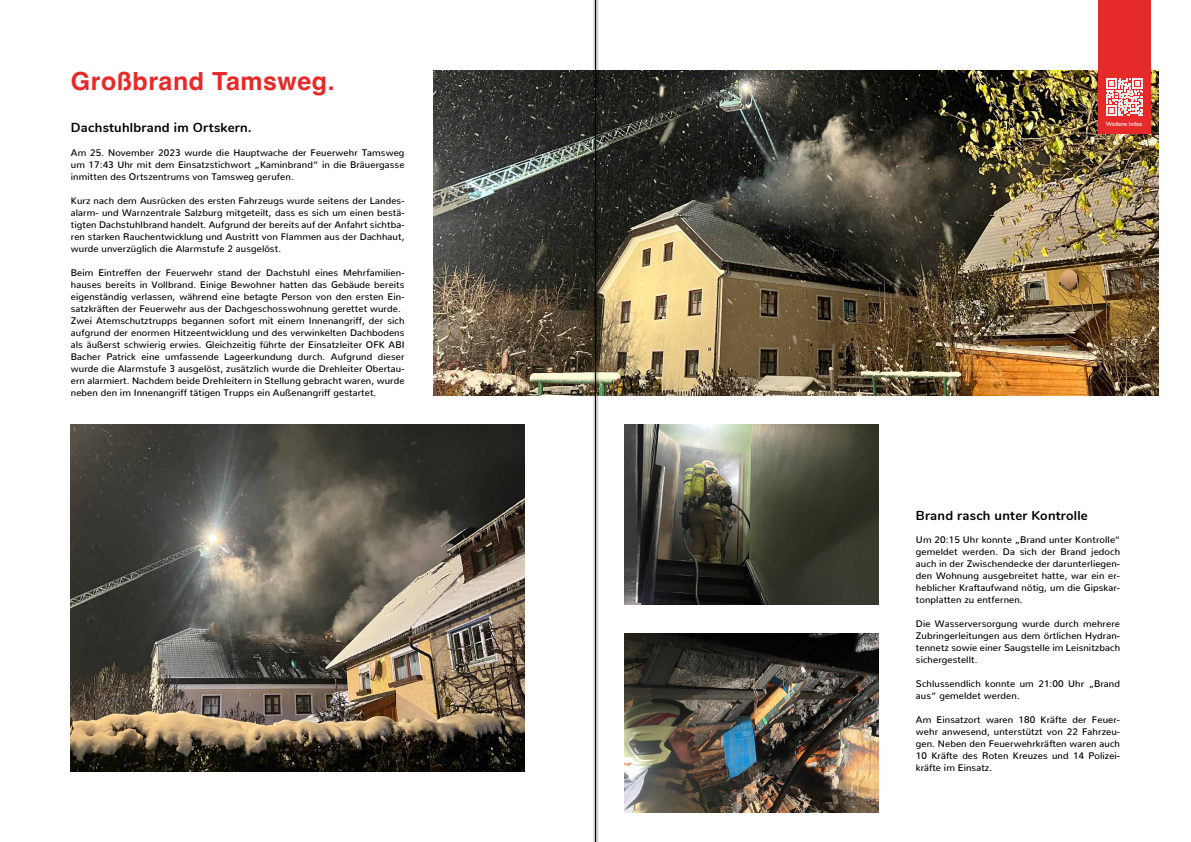
<style>
.page{position:relative;width:1191px;height:842px;background:#fff}
.page>*{position:absolute;margin:0;border:0;box-sizing:border-box;transform-origin:0 0}
.t1{font:700 25px "Helvetica";letter-spacing:.02em;color:#e62a29}
.t2{font:700 13px "Nunito";letter-spacing:.02em;color:#000}
.t3{font:500 9.5px/12px "Nunito";letter-spacing:.01em;color:#000;text-align:justify}
.t4{font:700 6px "Nunito";letter-spacing:-.01em;color:#ededed}
</style>
<div class="page">
<img style="left:434px;top:71px;width:724px;height:324px">
<img style="left:71px;top:425px;width:453px;height:346px">
<img style="left:625px;top:425px;width:253px;height:179px">
<img style="left:625px;top:633px;width:253px;height:180px">
<div style="left:1098px;top:0;width:52px;height:133px;background:#e62a29"></div>
<svg style="left:1106px;top:78px;width:37px;height:37px"></svg>
<svg style="left:592px;top:0;width:7px;height:842px;background:#9a9996"></svg>
<hr style="left:595px;top:0;width:1px;height:842px;background:#000">
<h1 class="t1" style="left:71px;top:66px;width:265px">Großbrand Tamsweg.</h1>
<h2 class="t2" style="left:71px;top:118px;width:182px">Dachstuhlbrand im Ortskern.</h2>
<p class="t3" style="left:71px;top:145px;width:335px">Am 25. November 2023 wurde die Hauptwache der Feuerwehr Tamsweg um 17:43 Uhr mit dem Einsatzstichwort „Kaminbrand“ in die Bräuergasse inmitten des Ortszentrums von Tamsweg gerufen.</p>
<p class="t3" style="left:71px;top:193px;width:335px">Kurz nach dem Ausrücken des ersten Fahrzeugs wurde seitens der Landes&shy;alarm- und Warnzentrale Salzburg mitgeteilt, dass es sich um einen bestä&shy;tigten Dachstuhlbrand handelt. Aufgrund der bereits auf der Anfahrt sichtba&shy;ren starken Rauchentwicklung und Austritt von Flammen aus der Dachhaut, wurde unverzüglich die Alarmstufe 2 ausgelöst.</p>
<p class="t3" style="left:71px;top:265px;width:335px;text-align:left">Beim Eintreffen der Feuerwehr stand der Dachstuhl eines Mehrfamilien&shy;hauses bereits in Vollbrand. Einige Bewohner hatten das Gebäude bereits eigenständig verlassen, während eine betagte Person von den ersten Ein&shy;satzkräften der Feuerwehr aus der Dachgeschosswohnung gerettet wurde.<br>Zwei Atemschutztrupps begannen sofort mit einem Innenangriff, der sich aufgrund der enormen Hitzeentwicklung und des verwinkelten Dachbodens als äußerst schwierig erwies. Gleichzeitig führte der Einsatzleiter OFK ABI Bacher Patrick eine umfassende Lageerkundung durch. Aufgrund dieser wurde die Alarmstufe 3 ausgelöst, zusätzlich wurde die Drehleiter Obertau&shy;ern alarmiert. Nachdem beide Drehleitern in Stellung gebracht waren, wurde neben den im Innenangriff tätigen Trupps ein Außenangriff gestartet.</p>
<p class="t4" style="left:1106px;top:119px;width:38px">Weitere Infos</p>
<h2 class="t2" style="left:916px;top:505px;width:173px">Brand rasch unter Kontrolle</h2>
<p class="t3" style="left:916px;top:533px;width:206px">Um 20:15 Uhr konnte „Brand unter Kontrolle“ gemeldet werden. Da sich der Brand jedoch auch in der Zwischendecke der darunterliegen&shy;den Wohnung ausgebreitet hatte, war ein er&shy;heblicher Kraftaufwand nötig, um die Gipskar&shy;tonplatten zu entfernen.</p>
<p class="t3" style="left:916px;top:617px;width:206px">Die Wasserversorgung wurde durch mehrere Zubringerleitungen aus dem örtlichen Hydran&shy;tennetz sowie einer Saugstelle im Leisnitzbach sichergestellt.</p>
<p class="t3" style="left:916px;top:677px;width:206px">Schlussendlich konnte um 21:00 Uhr „Brand aus“ gemeldet werden.</p>
<p class="t3" style="left:916px;top:713px;width:206px">Am Einsatzort waren 180 Kräfte der Feuer&shy;wehr anwesend, unterstützt von 22 Fahrzeu&shy;gen. Neben den Feuerwehrkräften waren auch 10 Kräfte des Roten Kreuzes und 14 Polizei&shy;kräfte im Einsatz.</p>
</div>
